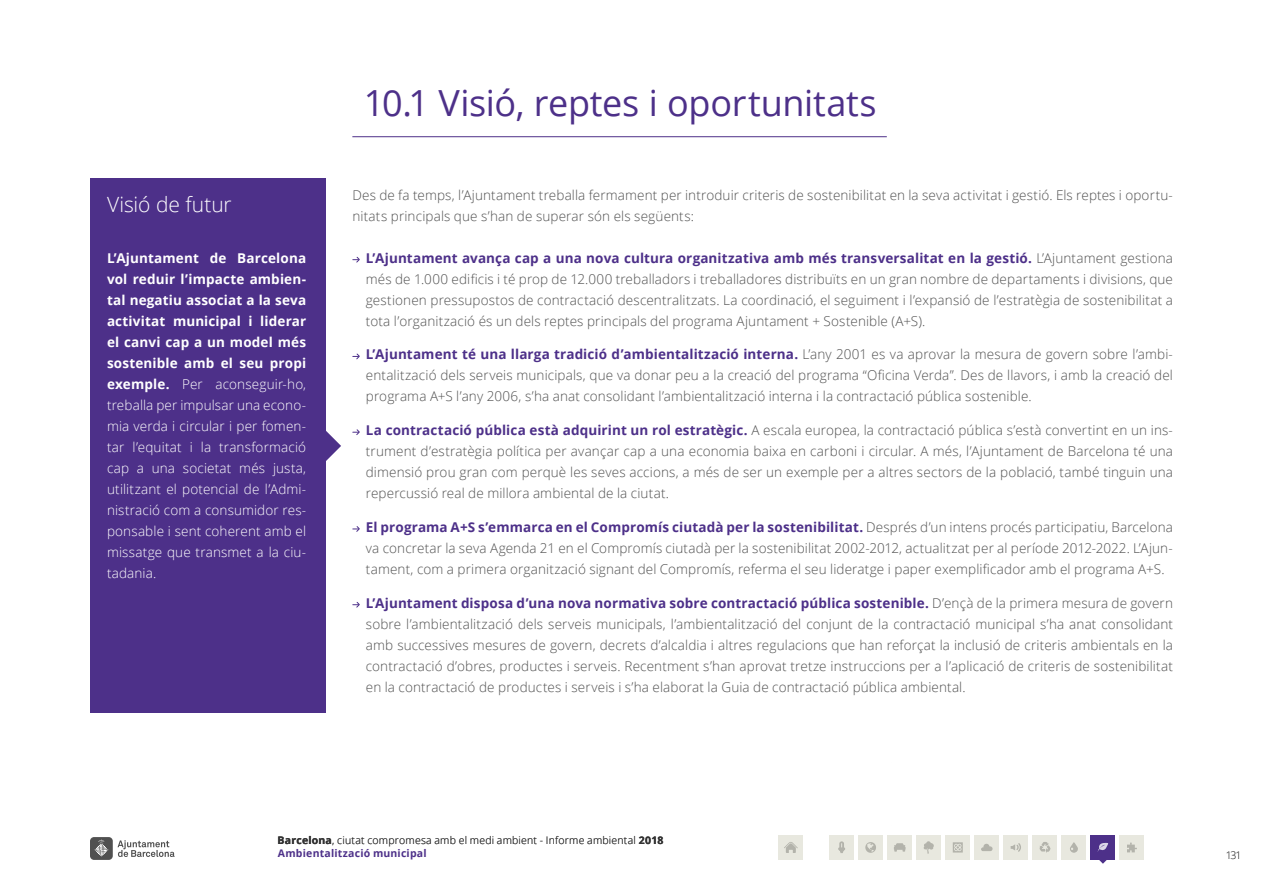
<style>
.page{position:relative;width:1263px;height:893px;background:#fff}
.page>*{position:absolute;margin:0;border:0;box-sizing:border-box;transform-origin:0 0}
.t1{font:36px "Open Sans";letter-spacing:-.01em;color:#4d3089}
.t2{font:300 21px "Open Sans";letter-spacing:-.005em;color:#fff}
.t3{font:300 13.5px/21px "Open Sans";letter-spacing:.01em;color:#505050;text-align:justify}
.t4{font:300 13.5px/21px "Open Sans";letter-spacing:.01em;color:#fff;text-align:justify}
.t5{font:300 10.5px/13.2px "Open Sans";letter-spacing:.02em;color:#333}
.t6{font:300 10.5px "Open Sans";color:#000}
.s1{font-weight:700}
.s2{font-weight:700;color:#4d3089}
</style>
<div class="page">
<svg style="left:118px;top:840px;width:57px;height:17px"></svg>
<div style="left:90px;top:837px;width:23px;height:23px;background:#505050;border-radius:4px"></div>
<svg style="left:94px;top:839px;width:14px;height:18px"></svg>
<div style="left:779px;top:835px;width:24px;height:25px;background:#e8e8df"></div>
<svg style="left:784px;top:842px;width:14px;height:11px"></svg>
<div style="left:887px;top:835px;width:25px;height:25px;background:#e8e8df"></div>
<svg style="left:894px;top:843px;width:11px;height:9px"></svg>
<div style="left:1033px;top:835px;width:24px;height:25px;background:#e8e8df"></div>
<svg style="left:1039px;top:842px;width:11px;height:11px"></svg>
<div style="left:1120px;top:835px;width:24px;height:25px;background:#e8e8df"></div>
<svg style="left:1127px;top:842px;width:10px;height:10px"></svg>
<div style="left:975px;top:835px;width:24px;height:25px;background:#e8e8df"></div>
<svg style="left:981px;top:844px;width:11px;height:7px"></svg>
<div style="left:916px;top:835px;width:25px;height:25px;background:#e8e8df"></div>
<svg style="left:924px;top:841px;width:10px;height:13px"></svg>
<div style="left:1062px;top:835px;width:24px;height:25px;background:#e8e8df"></div>
<svg style="left:1070px;top:842px;width:8px;height:11px"></svg>
<div style="left:1004px;top:835px;width:24px;height:25px;background:#e8e8df"></div>
<svg style="left:1011px;top:843px;width:10px;height:9px"></svg>
<div style="left:829px;top:835px;width:25px;height:25px;background:#e8e8df"></div>
<svg style="left:838px;top:841px;width:7px;height:12px"></svg>
<div style="left:858px;top:835px;width:25px;height:25px;background:#e8e8df"></div>
<svg style="left:865px;top:842px;width:11px;height:11px"></svg>
<div style="left:946px;top:835px;width:24px;height:25px;background:#e8e8df"></div>
<svg style="left:953px;top:842px;width:10px;height:10px"></svg>
<div style="left:1091px;top:835px;width:24px;height:25px;background:#4d3089"></div>
<div style="left:90px;top:178px;width:235px;height:535px;background:#4d3089"></div>
<svg style="left:353px;top:256px;width:7px;height:7px"></svg>
<svg style="left:353px;top:353px;width:7px;height:7px"></svg>
<svg style="left:353px;top:429px;width:7px;height:6px"></svg>
<svg style="left:353px;top:526px;width:7px;height:6px"></svg>
<svg style="left:353px;top:602px;width:7px;height:6px"></svg>
<svg style="left:325px;top:430px;width:16px;height:32px"></svg>
<hr style="left:352px;top:136px;width:535px;height:1px;background:#4d3089">
<svg style="left:1097px;top:842px;width:11px;height:22px"></svg>
<h2 class="t2" style="left:107px;top:189px;width:126px">Visió de futur</h2>
<p class="t4" style="left:107px;top:247px;width:201px"><span class="s1">L’Ajuntament de Barcelona vol reduir l’impacte ambien&shy;tal negatiu associat a la seva activitat municipal i liderar el canvi cap a un model més sostenible amb el seu propi exemple.</span> Per aconseguir-ho, treballa per impulsar una econo&shy;mia verda i circular i per fomen&shy;tar l’equitat i la transformació cap a una societat més justa, utilitzant el potencial de l’Admi&shy;nistració com a consumidor res&shy;ponsable i sent coherent amb el missatge que transmet a la ciu&shy;tadania.</p>
<h1 class="t1" style="left:364px;top:77px;width:514px">10.1 Visió, reptes i oportunitats</h1>
<p class="t3" style="left:352px;top:184px;width:822px">Des de fa temps, l’Ajuntament treballa fermament per introduir criteris de sostenibilitat en la seva activitat i gestió. Els reptes i oportu&shy;nitats principals que s’han de superar són els següents:</p>
<p class="t3" style="left:366px;top:247px;width:809px"><span class="s2">L’Ajuntament avança cap a una nova cultura organitzativa amb més transversalitat en la gestió.</span> L’Ajuntament gestiona més de 1.000 edificis i té prop de 12.000 treballadors i treballadores distribuïts en un gran nombre de departaments i divisions, que gestionen pressupostos de contractació descentralitzats. La coordinació, el seguiment i l’expansió de l’estratègia de sostenibilitat a tota l’organització és un dels reptes principals del programa Ajuntament + Sostenible (A+S).</p>
<p class="t3" style="left:366px;top:344px;width:809px"><span class="s2">L’Ajuntament té una llarga tradició d’ambientalització interna.</span> L’any 2001 es va aprovar la mesura de govern sobre l’ambi&shy;entalització dels serveis municipals, que va donar peu a la creació del programa “Oficina Verda”. Des de llavors, i amb la creació del programa A+S l’any 2006, s’ha anat consolidant l’ambientalització interna i la contractació pública sostenible.</p>
<p class="t3" style="left:366px;top:419px;width:809px"><span class="s2">La contractació pública està adquirint un rol estratègic.</span> A escala europea, la contractació pública s’està convertint en un ins&shy;trument d’estratègia política per avançar cap a una economia baixa en carboni i circular. A més, l’Ajuntament de Barcelona té una dimensió prou gran com perquè les seves accions, a més de ser un exemple per a altres sectors de la població, també tinguin una repercussió real de millora ambiental de la ciutat.</p>
<p class="t3" style="left:366px;top:516px;width:809px"><span class="s2">El programa A+S s’emmarca en el Compromís ciutadà per la sostenibilitat.</span> Després d’un intens procés participatiu, Barcelona va concretar la seva Agenda 21 en el Compromís ciutadà per la sostenibilitat 2002-2012, actualitzat per al període 2012-2022. L’Ajun&shy;tament, com a primera organització signant del Compromís, referma el seu lideratge i paper exemplificador amb el programa A+S.</p>
<p class="t3" style="left:366px;top:592px;width:809px"><span class="s2">L’Ajuntament disposa d’una nova normativa sobre contractació pública sostenible.</span> D’ençà de la primera mesura de govern sobre l’ambientalització dels serveis municipals, l’ambientalització del conjunt de la contractació municipal s’ha anat consolidant amb successives mesures de govern, decrets d’alcaldia i altres regulacions que han reforçat la inclusió de criteris ambientals en la contractació d’obres, productes i serveis. Recentment s’han aprovat tretze instruccions per a l’aplicació de criteris de sostenibilitat en la contractació de productes i serveis i s’ha elaborat la Guia de contractació pública ambiental.</p>
<p class="t5" style="left:278px;top:833px;width:387px"><span class="s1">Barcelona</span>, ciutat compromesa amb el medi ambient - Informe ambiental <span class="s1">2018<br></span><span class="s2">Ambientalització municipal</span></p>
<p class="t6" style="left:1226px;top:847px;width:17px">131</p>
</div>
